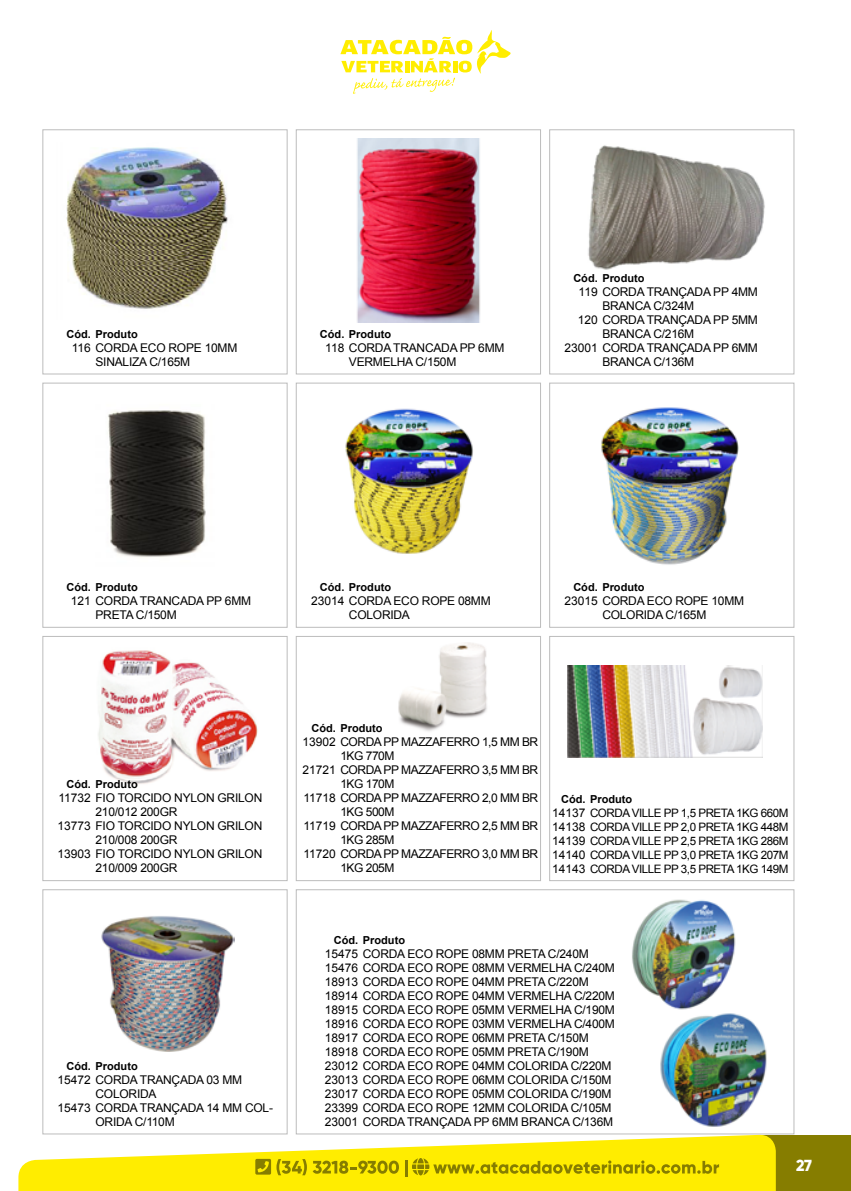
<style>
.page{position:relative;width:851px;height:1191px;background:#fff}
.page>*{position:absolute;margin:0;border:0;box-sizing:border-box;transform-origin:0 0}
.t1{font:800 16px "Gilroy";color:#fff}
.t2{font:12px/14px "Arial";letter-spacing:-.02em;color:#000}
.t3{font:12px "Arial";letter-spacing:-.04em;color:#000}
.t4{font:11.6px/14px "Arial";letter-spacing:-.04em;color:#000;text-align:justify}
.t5{font:700 11px "Arial";color:#000}
.s1{font-size:12px}
</style>
<div class="page">
<div style="left:760px;top:1134px;width:90px;height:57px;background:#867d00"></div>
<svg style="left:18px;top:1134px;width:757px;height:57px;fill:#ffed00"></svg>
<svg style="left:255px;top:1158px;width:144px;height:17px;background:#cdbe00"></svg>
<hr style="left:405px;top:1160px;width:3px;height:17px;background:#867d00">
<svg style="left:412px;top:1158px;width:307px;height:17px;background:#d6c700"></svg>
<svg style="left:340px;top:30px;width:170px;height:64px"></svg>
<img style="left:398px;top:643px;width:89px;height:89px">
<img style="left:98px;top:650px;width:160px;height:134px">
<img style="left:588px;top:145px;width:177px;height:125px">
<div style="left:43px;top:129px;width:244px;height:245px;border:1px solid #bcbcbc"></div>
<div style="left:296px;top:129px;width:244px;height:245px;border:1px solid #bcbcbc"></div>
<div style="left:549px;top:129px;width:245px;height:245px;border:1px solid #bcbcbc"></div>
<div style="left:43px;top:383px;width:244px;height:244px;border:1px solid #bcbcbc"></div>
<div style="left:43px;top:636px;width:244px;height:245px;border:1px solid #bcbcbc"></div>
<div style="left:296px;top:636px;width:244px;height:245px;border:1px solid #bcbcbc"></div>
<div style="left:549px;top:636px;width:245px;height:245px;border:1px solid #bcbcbc"></div>
<div style="left:43px;top:889px;width:244px;height:245px;border:1px solid #bcbcbc"></div>
<div style="left:296px;top:889px;width:498px;height:245px;border:1px solid #bcbcbc"></div>
<img style="left:66px;top:147px;width:162px;height:162px">
<img style="left:357px;top:139px;width:123px;height:183px">
<img style="left:108px;top:410px;width:98px;height:147px">
<img style="left:567px;top:665px;width:195px;height:92px">
<img style="left:101px;top:916px;width:133px;height:135px">
<img style="left:632px;top:899px;width:104px;height:111px">
<img style="left:660px;top:1013px;width:107px;height:114px">
<div style="left:296px;top:383px;width:244px;height:244px;border:1px solid #bcbcbc"></div>
<img style="left:345px;top:408px;width:128px;height:146px">
<div style="left:549px;top:383px;width:245px;height:244px;border:1px solid #bcbcbc"></div>
<img style="left:601px;top:407px;width:138px;height:158px">
<p class="t5" style="left:66px;top:326px;width:73px">Cód. Produto</p>
<p class="t2" style="left:95px;top:355px;width:96px">SINALIZA C/165M</p>
<p class="t2" style="left:72px;top:341px;width:167px">116 CORDA ECO ROPE 10MM</p>
<p class="t5" style="left:320px;top:326px;width:73px">Cód. Produto</p>
<p class="t2" style="left:349px;top:355px;width:109px">VERMELHA C/150M</p>
<p class="t2" style="left:325px;top:341px;width:181px">118 CORDA TRANCADA PP 6MM</p>
<p class="t5" style="left:573px;top:270px;width:73px">Cód. Produto</p>
<p class="t2" style="left:602px;top:299px;width:93px">BRANCA C/324M</p>
<p class="t2" style="left:602px;top:327px;width:93px">BRANCA C/216M</p>
<p class="t2" style="left:602px;top:355px;width:93px">BRANCA C/136M</p>
<p class="t2" style="left:578px;top:285px;width:181px">119 CORDA TRANÇADA PP 4MM</p>
<p class="t2" style="left:577px;top:313px;width:182px">120 CORDA TRANÇADA PP 5MM</p>
<p class="t2" style="left:564px;top:341px;width:195px">23001 CORDA TRANÇADA PP 6MM</p>
<p class="t5" style="left:66px;top:580px;width:73px">Cód. Produto</p>
<p class="t2" style="left:95px;top:608px;width:83px">PRETA C/150M</p>
<p class="t2" style="left:71px;top:594px;width:182px">121 CORDA TRANCADA PP 6MM</p>
<p class="t5" style="left:320px;top:580px;width:73px">Cód. Produto</p>
<p class="t2" style="left:349px;top:608px;width:62px">COLORIDA</p>
<p class="t2" style="left:311px;top:594px;width:181px">23014 CORDA ECO ROPE 08MM</p>
<p class="t5" style="left:573px;top:580px;width:73px">Cód. Produto</p>
<p class="t2" style="left:602px;top:608px;width:106px">COLORIDA C/165M</p>
<p class="t2" style="left:564px;top:594px;width:181px">23015 CORDA ECO ROPE 10MM</p>
<p class="t5" style="left:66px;top:777px;width:73px">Cód. Produto</p>
<p class="t2" style="left:95px;top:805px;width:83px">210/012 200GR</p>
<p class="t2" style="left:95px;top:833px;width:83px">210/008 200GR</p>
<p class="t2" style="left:95px;top:861px;width:83px">210/009 200GR</p>
<p class="t2" style="left:58px;top:791px;width:205px">11732 FIO TORCIDO NYLON GRILON</p>
<p class="t2" style="left:58px;top:819px;width:206px">13773 FIO TORCIDO NYLON GRILON</p>
<p class="t2" style="left:58px;top:847px;width:206px">13903 FIO TORCIDO NYLON GRILON</p>
<p class="t5" style="left:66px;top:1058px;width:73px">Cód. Produto</p>
<p class="t2" style="left:95px;top:1086px;width:62px">COLORIDA</p>
<p class="t2" style="left:95px;top:1114px;width:81px">ORIDA C/110M</p>
<p class="t2" style="left:58px;top:1072px;width:186px">15472 CORDA TRANÇADA 03 MM</p>
<p class="t2" style="left:58px;top:1100px;width:217px">15473 CORDA TRANÇADA 14 MM COL-</p>
<p class="t5" style="left:311px;top:721px;width:73px">Cód. Produto</p>
<p class="t2" style="left:340px;top:749px;width:55px">1KG 770M</p>
<p class="t2" style="left:340px;top:777px;width:55px">1KG 170M</p>
<p class="t2" style="left:340px;top:805px;width:55px">1KG 500M</p>
<p class="t2" style="left:340px;top:833px;width:55px">1KG 285M</p>
<p class="t2" style="left:340px;top:861px;width:55px">1KG 205M</p>
<p class="t3" style="left:302px;top:734px;width:237px">13902 CORDA PP MAZZAFERRO 1,5 MM BR</p>
<p class="t3" style="left:302px;top:762px;width:237px">21721 CORDA PP MAZZAFERRO 3,5 MM BR</p>
<p class="t3" style="left:303px;top:790px;width:236px">11718 CORDA PP MAZZAFERRO 2,0 MM BR</p>
<p class="t3" style="left:303px;top:818px;width:236px">11719 CORDA PP MAZZAFERRO 2,5 MM BR</p>
<p class="t3" style="left:303px;top:846px;width:236px">11720 CORDA PP MAZZAFERRO 3,0 MM BR</p>
<p class="t5" style="left:561px;top:791px;width:73px">Cód. Produto</p>
<p class="t4" style="left:552px;top:805px;width:238px"><span class="s1">14137</span> CORDA VILLE PP 1,5 PRETA 1KG 660M <span class="s1">14138</span> CORDA VILLE PP 2,0 PRETA 1KG 448M <span class="s1">14139</span> CORDA VILLE PP 2,5 PRETA 1KG 286M <span class="s1">14140</span> CORDA VILLE PP 3,0 PRETA 1KG 207M <span class="s1">14143</span> CORDA VILLE PP 3,5 PRETA 1KG 149M</p>
<p class="t5" style="left:334px;top:932px;width:73px">Cód. Produto</p>
<p class="t2" style="left:325px;top:946px;width:291px">15475 CORDA ECO ROPE 08MM PRETA C/240M 15476 CORDA ECO ROPE 08MM VERMELHA C/240M 18913 CORDA ECO ROPE 04MM PRETA C/220M 18914 CORDA ECO ROPE 04MM VERMELHA C/220M 18915 CORDA ECO ROPE 05MM VERMELHA C/190M 18916 CORDA ECO ROPE 03MM VERMELHA C/400M 18917 CORDA ECO ROPE 06MM PRETA C/150M 18918 CORDA ECO ROPE 05MM PRETA C/190M 23012 CORDA ECO ROPE 04MM COLORIDA C/220M 23013 CORDA ECO ROPE 06MM COLORIDA C/150M 23017 CORDA ECO ROPE 05MM COLORIDA C/190M 23399 CORDA ECO ROPE 12MM COLORIDA C/105M 23001 CORDA TRANÇADA PP 6MM BRANCA C/136M</p>
<h1 class="t1" style="left:795px;top:1155px;width:18px">27</h1>
</div>
